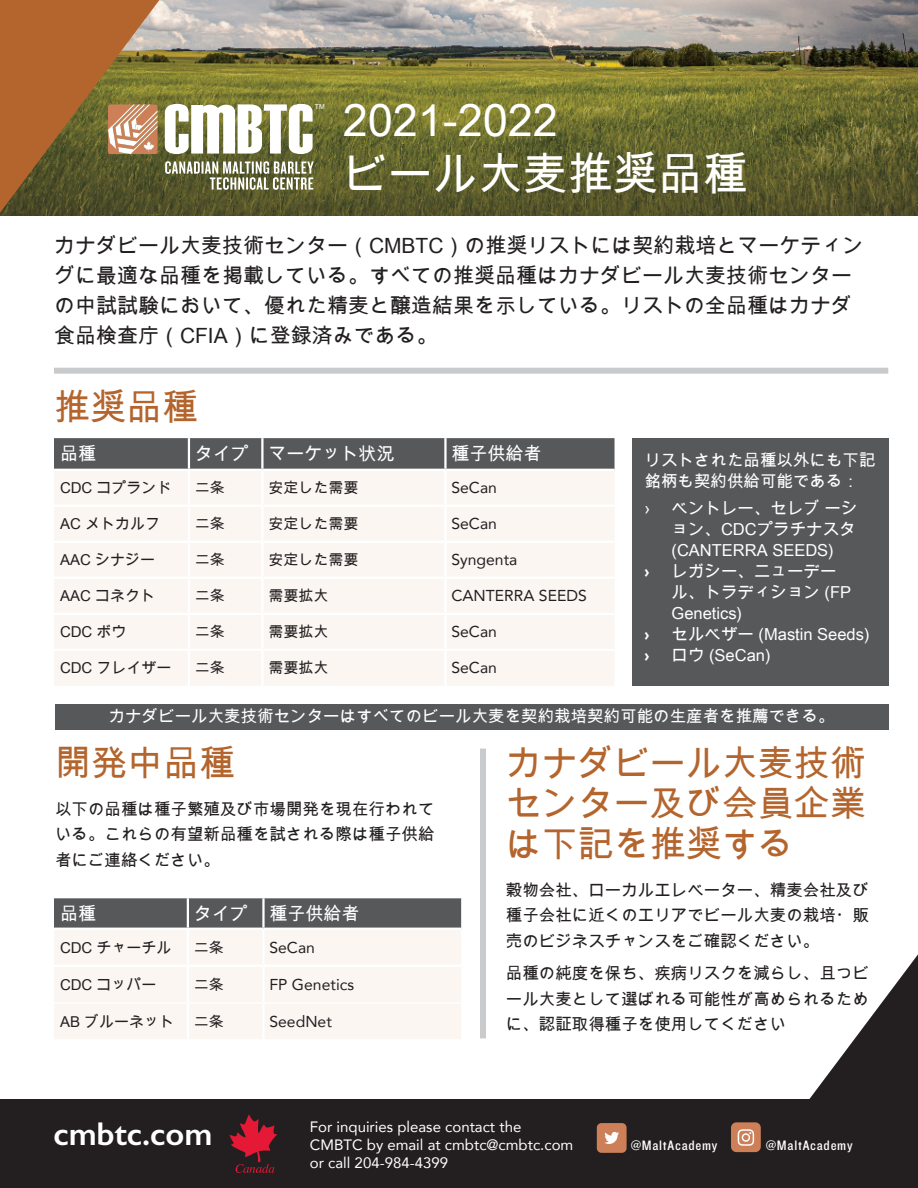
<style>
.page{position:relative;width:918px;height:1188px;background:#fff}
.page>*{position:absolute;margin:0;border:0;box-sizing:border-box;transform-origin:0 0}
.t1{font:45px/54px "Arial Unicode MS";color:#fff}
.t2{font:36px/40.5px "Arial Unicode MS";color:#b3652d;text-align:justify}
.t3{font:600 33px "Gill Sans";color:#fff}
.t4{font:21px/30px "Arial Unicode MS";color:#231f20}
.t5{font:18px "Arial Unicode MS";color:#fff}
.t6{font:16.5px/25.5px "Arial Unicode MS";color:#231f20;text-align:justify}
.t7{font:16.5px/21px "Arial Unicode MS";color:#fff}
.t8{font:900 16.5px "Avenir";color:#fff}
.t9{font:15.75px "Avenir";color:#231f20}
.t10{font:15px "Arial Unicode MS";color:#231f20}
.t11{font:15px/18px "Avenir";color:#fff}
.Body{font:14.25px "Knockout HTF30 Junior Welterwt";letter-spacing:.05em;color:#fff}
.t12{font:6.9px "Arial";color:#fff}
</style>
<div class="page">
<img style="left:159px;top:0;width:759px;height:60px">
<div style="left:632px;top:438px;width:256px;height:248px;background:#57585a"></div>
<div style="left:0;top:1099px;width:918px;height:89px;background:#231f20"></div>
<svg style="left:230px;top:1114px;width:47px;height:59px"></svg>
<svg style="left:597px;top:1123px;width:30px;height:30px"></svg>
<div style="left:731px;top:1122px;width:30px;height:30px;background:#cd8057;border-radius:5px"></div>
<svg style="left:738px;top:954px;width:180px;height:199px"></svg>
<div style="left:54px;top:368px;width:834px;height:6px;background:#c9cacc"></div>
<div style="left:480px;top:749px;width:6px;height:289px;background:#c9cacc"></div>
<svg style="left:54px;top:898px;width:407px;height:30px;background:#5b5c5e"></svg>
<div style="left:54px;top:930px;width:407px;height:109px;background:#fbf6f2"></div>
<hr style="left:187px;top:898px;width:2px;height:30px;background:#fff">
<hr style="left:262px;top:898px;width:3px;height:30px;background:#fff">
<hr style="left:187px;top:930px;width:2px;height:35px;background:#fff">
<hr style="left:262px;top:930px;width:3px;height:35px;background:#fff">
<hr style="left:54px;top:965px;width:134px;height:2px;background:#fff">
<hr style="left:188px;top:965px;width:75px;height:2px;background:#fff">
<hr style="left:187px;top:967px;width:2px;height:35px;background:#fff">
<hr style="left:263px;top:965px;width:198px;height:2px;background:#fff">
<hr style="left:262px;top:967px;width:3px;height:35px;background:#fff">
<hr style="left:187px;top:1004px;width:2px;height:35px;background:#fff">
<hr style="left:262px;top:1004px;width:3px;height:35px;background:#fff">
<hr style="left:54px;top:1002px;width:134px;height:2px;background:#fff">
<hr style="left:188px;top:1002px;width:75px;height:2px;background:#fff">
<hr style="left:263px;top:1002px;width:198px;height:2px;background:#fff">
<div style="left:54px;top:438px;width:561px;height:31px;background:#57585a"></div>
<div style="left:54px;top:471px;width:560px;height:215px;background:#fbf6f2"></div>
<hr style="left:188px;top:438px;width:2px;height:31px;background:#fff">
<hr style="left:261px;top:438px;width:3px;height:31px;background:#fff">
<hr style="left:444px;top:438px;width:3px;height:31px;background:#fff">
<hr style="left:188px;top:471px;width:2px;height:34px;background:#fff">
<hr style="left:261px;top:471px;width:3px;height:34px;background:#fff">
<hr style="left:444px;top:471px;width:3px;height:34px;background:#fff">
<hr style="left:54px;top:505px;width:135px;height:2px;background:#fff">
<hr style="left:189px;top:505px;width:73px;height:2px;background:#fff">
<hr style="left:188px;top:507px;width:2px;height:34px;background:#fff">
<hr style="left:262px;top:505px;width:183px;height:2px;background:#fff">
<hr style="left:261px;top:507px;width:3px;height:34px;background:#fff">
<hr style="left:445px;top:505px;width:170px;height:2px;background:#fff">
<hr style="left:444px;top:507px;width:3px;height:34px;background:#fff">
<hr style="left:54px;top:541px;width:135px;height:2px;background:#fff">
<hr style="left:189px;top:541px;width:73px;height:2px;background:#fff">
<hr style="left:188px;top:543px;width:2px;height:34px;background:#fff">
<hr style="left:262px;top:541px;width:183px;height:2px;background:#fff">
<hr style="left:261px;top:543px;width:3px;height:34px;background:#fff">
<hr style="left:445px;top:541px;width:170px;height:2px;background:#fff">
<hr style="left:444px;top:543px;width:3px;height:34px;background:#fff">
<hr style="left:54px;top:577px;width:135px;height:2px;background:#fff">
<hr style="left:189px;top:577px;width:73px;height:2px;background:#fff">
<hr style="left:188px;top:579px;width:2px;height:34px;background:#fff">
<hr style="left:262px;top:577px;width:183px;height:2px;background:#fff">
<hr style="left:261px;top:579px;width:3px;height:34px;background:#fff">
<hr style="left:445px;top:577px;width:170px;height:2px;background:#fff">
<hr style="left:444px;top:579px;width:3px;height:34px;background:#fff">
<hr style="left:54px;top:613px;width:135px;height:2px;background:#fff">
<hr style="left:189px;top:613px;width:73px;height:2px;background:#fff">
<hr style="left:188px;top:615px;width:2px;height:34px;background:#fff">
<hr style="left:262px;top:613px;width:183px;height:2px;background:#fff">
<hr style="left:261px;top:615px;width:3px;height:34px;background:#fff">
<hr style="left:445px;top:613px;width:170px;height:2px;background:#fff">
<hr style="left:444px;top:615px;width:3px;height:34px;background:#fff">
<hr style="left:54px;top:649px;width:135px;height:2px;background:#fff">
<hr style="left:189px;top:649px;width:73px;height:2px;background:#fff">
<hr style="left:188px;top:651px;width:2px;height:35px;background:#fff">
<hr style="left:262px;top:649px;width:183px;height:2px;background:#fff">
<hr style="left:261px;top:651px;width:3px;height:35px;background:#fff">
<hr style="left:445px;top:649px;width:170px;height:2px;background:#fff">
<hr style="left:444px;top:651px;width:3px;height:35px;background:#fff">
<div style="left:55px;top:704px;width:833px;height:25px;background:#57585a"></div>
<svg style="left:0;top:60px;width:918px;height:156px;background:#6a692e"></svg>
<svg style="left:165px;top:104px;width:148px;height:50px"></svg>
<svg style="left:0;top:0;width:159px;height:213px;background:#946937"></svg>
<svg style="left:165px;top:161px;width:149px;height:29px"></svg>
<p class="t12" style="left:315px;top:102px;width:11px">TM</p>
<p class="t1" style="left:343px;top:92px;width:406px">2021-2022<br>ビール大麦推奨品種</p>
<p class="t4" style="left:54px;top:230px;width:811px">カナダビール大麦技術センター（CMBTC）の推奨リストには契約栽培とマーケティングに最適な品種を掲載している。すべての推奨品種はカナダビール大麦技術センターの中試試験において、優れた精麦と醸造結果を示している。リストの全品種はカナダ食品検査庁（CFIA）に登録済みである。</p>
<p class="t2" style="left:54px;top:386px;width:145px">推奨品種</p>
<p class="t5" style="left:60px;top:441px;width:37px">品種</p>
<p class="t5" style="left:195px;top:441px;width:55px">タイプ</p>
<p class="t5" style="left:268px;top:441px;width:127px">マーケット状況</p>
<p class="t5" style="left:451px;top:441px;width:91px">種子供給者</p>
<p class="t10" style="left:60px;top:477px;width:113px">CDC コプランド</p>
<p class="t10" style="left:195px;top:477px;width:31px">二条</p>
<p class="t10" style="left:268px;top:477px;width:91px">安定した需要</p>
<p class="t9" style="left:451px;top:475px;width:47px">SeCan</p>
<p class="t10" style="left:60px;top:513px;width:102px">AC メトカルフ</p>
<p class="t10" style="left:195px;top:513px;width:31px">二条</p>
<p class="t10" style="left:268px;top:513px;width:91px">安定した需要</p>
<p class="t9" style="left:451px;top:511px;width:47px">SeCan</p>
<p class="t10" style="left:60px;top:549px;width:97px">AAC シナジー</p>
<p class="t10" style="left:195px;top:549px;width:31px">二条</p>
<p class="t10" style="left:268px;top:549px;width:91px">安定した需要</p>
<p class="t9" style="left:451px;top:547px;width:67px">Syngenta</p>
<p class="t10" style="left:60px;top:585px;width:97px">AAC コネクト</p>
<p class="t10" style="left:195px;top:585px;width:31px">二条</p>
<p class="t10" style="left:268px;top:585px;width:61px">需要拡大</p>
<p class="t9" style="left:451px;top:583px;width:137px">CANTERRA SEEDS</p>
<p class="t10" style="left:60px;top:621px;width:68px">CDC ボウ</p>
<p class="t10" style="left:195px;top:621px;width:31px">二条</p>
<p class="t10" style="left:268px;top:621px;width:61px">需要拡大</p>
<p class="t9" style="left:451px;top:619px;width:47px">SeCan</p>
<p class="t10" style="left:60px;top:657px;width:113px">CDC フレイザー</p>
<p class="t10" style="left:195px;top:657px;width:31px">二条</p>
<p class="t10" style="left:268px;top:657px;width:61px">需要拡大</p>
<p class="t9" style="left:451px;top:655px;width:47px">SeCan</p>
<p class="t7" style="left:109px;top:705px;width:728px">カナダビール大麦技術センターはすべてのビール大麦を契約栽培契約可能の生産者を推薦できる。</p>
<p class="t7" style="left:645px;top:449px;width:232px">リストされた品種以外にも下記銘柄も契約供給可能である：</p>
<p class="t7" style="left:645px;top:498px;width:7px">›</p>
<p class="t7" style="left:672px;top:498px;width:188px;text-align:justify">ベントレー、セレブーション、CDCプラチナスタ(CANTERRA SEEDS)</p>
<p class="t8" style="left:645px;top:558px;width:6px">›</p>
<p class="t7" style="left:672px;top:561px;width:181px">レガシー、ニューデール、トラディション (FP<br>Genetics)</p>
<p class="t8" style="left:645px;top:621px;width:6px">›</p>
<p class="t7" style="left:672px;top:624px;width:200px">セルベザー (Mastin Seeds)</p>
<p class="t8" style="left:645px;top:642px;width:6px">›</p>
<p class="t7" style="left:672px;top:645px;width:101px">ロウ (SeCan)</p>
<p class="t2" style="left:55px;top:742px;width:181px">開発中品種</p>
<p class="t6" style="left:55px;top:796px;width:381px">以下の品種は種子繁殖及び市場開発を現在行われている。これらの有望新品種を試される際は種子供給者にご連絡ください。</p>
<p class="t5" style="left:60px;top:901px;width:37px">品種</p>
<p class="t5" style="left:194px;top:901px;width:55px">タイプ</p>
<p class="t5" style="left:269px;top:901px;width:91px">種子供給者</p>
<p class="t10" style="left:60px;top:936px;width:113px">CDC チャーチル</p>
<p class="t10" style="left:194px;top:936px;width:31px">二条</p>
<p class="t9" style="left:269px;top:935px;width:47px">SeCan</p>
<p class="t10" style="left:60px;top:974px;width:98px">CDC コッパー</p>
<p class="t10" style="left:194px;top:974px;width:31px">二条</p>
<p class="t9" style="left:269px;top:972px;width:86px">FP Genetics</p>
<p class="t10" style="left:60px;top:1011px;width:116px">AB ブルーネット</p>
<p class="t10" style="left:194px;top:1011px;width:31px">二条</p>
<p class="t9" style="left:269px;top:1009px;width:64px">SeedNet</p>
<p class="t2" style="left:506px;top:742px;width:361px">カナダビール大麦技術センター及び会員企業は下記を推奨する</p>
<p class="t6" style="left:506px;top:877px;width:364px">穀物会社、ローカルエレベーター、精麦会社及び種子会社に近くのエリアでビール大麦の栽培・販売のビジネスチャンスをご確認ください。</p>
<p class="t6" style="left:506px;top:960px;width:364px">品種の純度を保ち、疾病リスクを減らし、且つビール大麦として選ばれる可能性が高められるために、認証取得種子を使用してください</p>
<p class="t3" style="left:54px;top:1114px;width:160px">cmbtc.com</p>
<p class="t11" style="left:310px;top:1117px;width:265px">For inquiries please contact the<br>CMBTC by email at cmbtc@cmbtc.com or call 204-984-4399</p>
<p class="Body" style="left:631px;top:1138px;width:88px">@MaltAcademy</p>
<p class="Body" style="left:766px;top:1138px;width:88px">@MaltAcademy</p>
</div>
